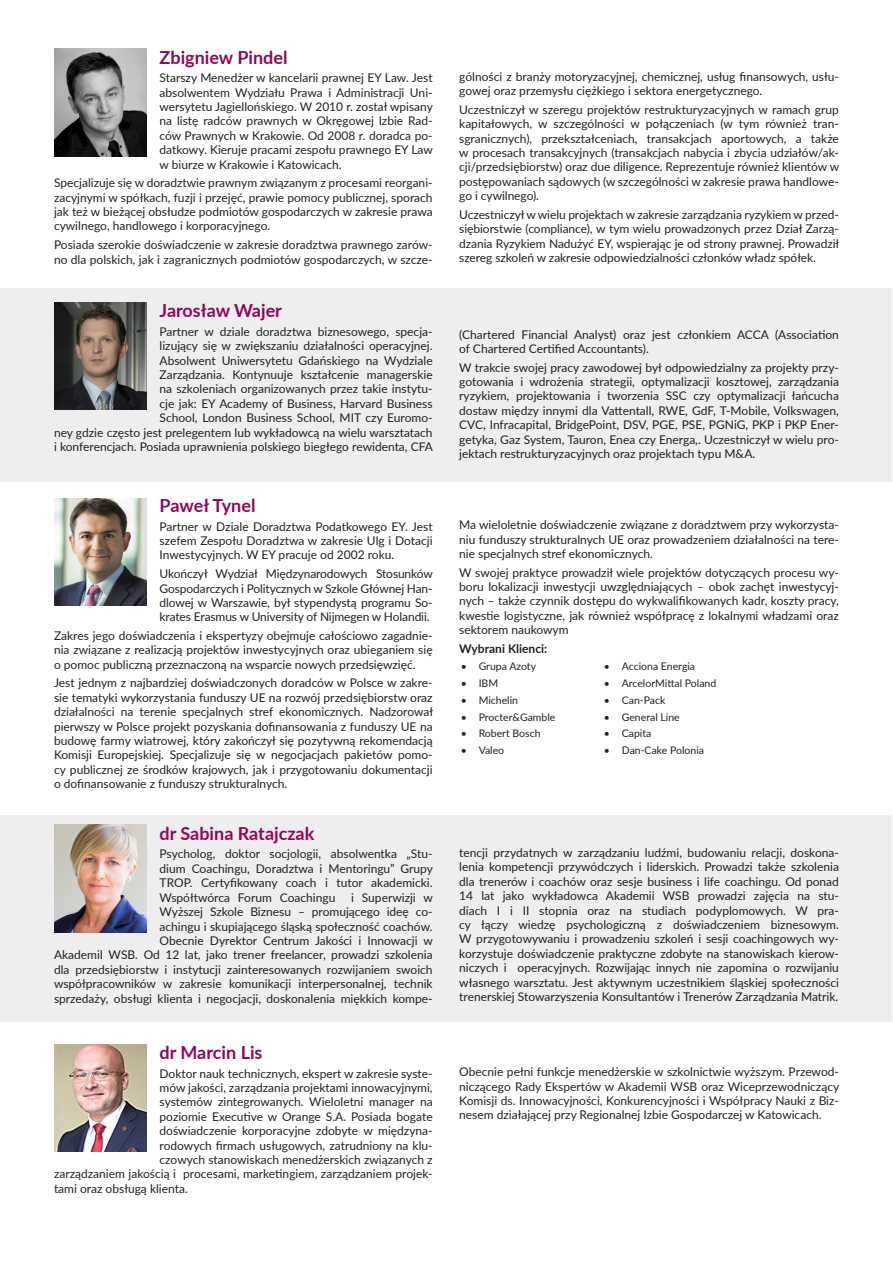
<style>
.page{position:relative;width:893px;height:1263px;background:#fff}
.page>*{position:absolute;margin:0;border:0;box-sizing:border-box;transform-origin:0 0}
.tekst{font:700 18px "Lato";color:#8f075a}
.tekst-2{font:12px/14.4px "Lato";color:#231f20;text-align:justify}
.tekst-3{font:700 12px "Lato";color:#231f20}
.t1{font:10.5px "Lato";color:#231f20}
</style>
<div class="page">
<div style="left:1px;top:288px;width:891px;height:194px;background:#eeeeef"></div>
<div style="left:1px;top:815px;width:891px;height:207px;background:#eeeeef"></div>
<img style="left:54px;top:49px;width:93px;height:107px">
<img style="left:54px;top:302px;width:93px;height:108px">
<img style="left:54px;top:825px;width:93px;height:108px">
<img style="left:54px;top:1044px;width:93px;height:108px">
<img style="left:54px;top:498px;width:93px;height:108px">
<p class="tekst" style="left:160px;top:44px;width:129px">Zbigniew Pindel</p>
<p class="tekst-2" style="left:160px;top:70px;width:275px">Starszy Menedżer w kancelarii prawnej EY Law. Jest absolwentem Wydziału Prawa i Administracji Uni&shy;wersytetu Jagiellońskiego. W 2010 r. został wpisany na listę radców prawnych w Okręgowej Izbie Rad&shy;ców Prawnych w Krakowie. Od 2008 r. doradca po&shy;datkowy. Kieruje pracami zespołu prawnego EY Law w biurze w Krakowie i Katowicach.</p>
<p class="tekst-2" style="left:54px;top:175px;width:380px">Specjalizuje się w doradztwie prawnym związanym z procesami reorgani&shy;zacyjnymi w spółkach, fuzji i przejęć, prawie pomocy publicznej, sporach jak też w bieżącej obsłudze podmiotów gospodarczych w zakresie prawa cywilnego, handlowego i korporacyjnego.</p>
<p class="tekst-2" style="left:54px;top:237px;width:380px">Posiada szerokie doświadczenie w zakresie doradztwa prawnego zarów&shy;no dla polskich, jak i zagranicznych podmiotów gospodarczych, w szcze-</p>
<p class="tekst" style="left:160px;top:297px;width:124px">Jarosław Wajer</p>
<p class="tekst-2" style="left:54px;top:324px;width:381px;text-align:right">Partner w dziale doradztwa biznesowego, specja-<br>lizujący się w zwiększaniu działalności operacyjnej.<br>Absolwent Uniwersytetu Gdańskiego na Wydziale<br>Zarządzania. Kontynuuje kształcenie managerskie<br>na szkoleniach organizowanych przez takie instytu-<br>cje jak: EY Academy of Business, Harvard Business<br>School, London Business School, MIT czy Euromo-<br>ney gdzie często jest prelegentem lub wykładowcą na wielu warsztatach i konferencjach. Posiada uprawnienia polskiego biegłego rewidenta, CFA</p>
<p class="tekst" style="left:160px;top:492px;width:97px">Paweł Tynel</p>
<p class="tekst-2" style="left:160px;top:519px;width:275px">Partner w Dziale Doradztwa Podatkowego EY. Jest szefem Zespołu Doradztwa w zakresie Ulg i Dotacji Inwestycyjnych. W EY pracuje od 2002 roku.</p>
<p class="tekst-2" style="left:160px;top:566px;width:275px">Ukończył Wydział Międzynarodowych Stosunków Gospodarczych i Politycznych w Szkole Głównej Han&shy;dlowej w Warszawie, był stypendystą programu So&shy;krates Erasmus w University of Nijmegen w Holandii.</p>
<p class="tekst-2" style="left:54px;top:628px;width:380px">Zakres jego doświadczenia i ekspertyzy obejmuje całościowo zagadnie&shy;nia związane z realizacją projektów inwestycyjnych oraz ubieganiem się o pomoc publiczną przeznaczoną na wsparcie nowych przedsięwzięć.</p>
<p class="tekst-2" style="left:54px;top:675px;width:381px">Jest jednym z najbardziej doświadczonych doradców w Polsce w zakre&shy;sie tematyki wykorzystania funduszy UE na rozwój przedsiębiorstw oraz działalności na terenie specjalnych stref ekonomicznych. Nadzorował pierwszy w Polsce projekt pozyskania dofinansowania z funduszy UE na budowę farmy wiatrowej, który zakończył się pozytywną rekomendacją Komisji Europejskiej. Specjalizuje się w negocjacjach pakietów pomo&shy;cy publicznej ze środków krajowych, jak i przygotowaniu dokumentacji o dofinansowanie z funduszy strukturalnych.</p>
<p class="tekst" style="left:160px;top:820px;width:156px">dr Sabina Ratajczak</p>
<p class="tekst-2" style="left:160px;top:846px;width:275px">Psycholog, doktor socjologii, absolwentka „Stu&shy;dium Coachingu, Doradztwa i Mentoringu” Grupy TROP. Certyfikowany coach i tutor akademicki.<br>Współtwórca Forum Coachingu</p>
<p class="tekst-2" style="left:54px;top:890px;width:380px;text-align:right">i Superwizji w<br>Wyższej Szkole Biznesu – promującego ideę co-<br>achingu i skupiającego śląską społeczność coachów.<br>Obecnie Dyrektor Centrum Jakości i Innowacji w<br>AkademiI WSB. Od 12 lat, jako trener freelancer, prowadzi szkolenia dla przedsiębiorstw i instytucji zainteresowanych rozwijaniem swoich współpracowników w zakresie komunikacji interpersonalnej, technik sprzedaży, obsługi klienta i negocjacji, doskonalenia miękkich kompe-</p>
<p class="tekst" style="left:160px;top:1039px;width:104px">dr Marcin Lis</p>
<p class="tekst-2" style="left:160px;top:1065px;width:275px">Doktor nauk technicznych, ekspert w zakresie syste-</p>
<p class="tekst-2" style="left:160px;top:1080px;width:275px">mów jakości, zarządzania projektami innowacyjnymi,</p>
<p class="tekst-2" style="left:160px;top:1094px;width:275px">systemów zintegrowanych. Wieloletni manager na</p>
<p class="tekst-2" style="left:160px;top:1109px;width:275px">poziomie Executive w Orange S.A. Posiada bogate</p>
<p class="tekst-2" style="left:160px;top:1123px;width:275px">doświadczenie korporacyjne zdobyte w międzyna-</p>
<p class="tekst-2" style="left:160px;top:1137px;width:275px">rodowych firmach usługowych, zatrudniony na klu-</p>
<p class="tekst-2" style="left:160px;top:1152px;width:275px">czowych stanowiskach menedżerskich związanych z</p>
<p class="tekst-2" style="left:54px;top:1166px;width:380px">zarządzaniem jakością i procesami, marketingiem, zarządzaniem projek-</p>
<p class="tekst-2" style="left:54px;top:1181px;width:135px">tami oraz obsługą klienta.</p>
<p class="tekst-2" style="left:459px;top:69px;width:381px">gólności z branży motoryzacyjnej, chemicznej, usług finansowych, usłu&shy;gowej oraz przemysłu ciężkiego i sektora energetycznego.</p>
<p class="tekst-2" style="left:459px;top:102px;width:381px">Uczestniczył w szeregu projektów restrukturyzacyjnych w ramach grup kapitałowych, w szczególności w połączeniach (w tym również tran&shy;sgranicznych), przekształceniach, transakcjach aportowych, a także w procesach transakcyjnych (transakcjach nabycia i zbycia udziałów/ak&shy;cji/przedsiębiorstw) oraz due diligence. Reprezentuje również klientów w postępowaniach sądowych (w szczególności w zakresie prawa handlowe&shy;go i cywilnego).</p>
<p class="tekst-2" style="left:459px;top:207px;width:382px">Uczestniczył w wielu projektach w zakresie zarządzania ryzykiem w przed&shy;siębiorstwie (compliance), w tym wielu prowadzonych przez Dział Zarzą&shy;dzania Ryzykiem Nadużyć EY, wspierając je od strony prawnej. Prowadził szereg szkoleń w zakresie odpowiedzialności członków władz spółek.</p>
<p class="tekst-2" style="left:459px;top:326px;width:381px">(Chartered Financial Analyst) oraz jest członkiem ACCA (Association of Chartered Certified Accountants).</p>
<p class="tekst-2" style="left:459px;top:359px;width:381px">W trakcie swojej pracy zawodowej był odpowiedzialny za projekty przy&shy;gotowania i wdrożenia strategii, optymalizacji kosztowej, zarządzania ryzykiem, projektowania i tworzenia SSC czy optymalizacji łańcucha dostaw między innymi dla Vattentall, RWE, GdF, T-Mobile, Volkswagen, CVC, Infracapital, BridgePoint, DSV, PGE, PSE, PGNiG, PKP i PKP Ener&shy;getyka, Gaz System, Tauron, Enea czy Energa,. Uczestniczył w wielu pro&shy;jektach restrukturyzacyjnych oraz projektach typu M&amp;A.</p>
<p class="tekst-2" style="left:459px;top:517px;width:381px">Ma wieloletnie doświadczenie związane z doradztwem przy wykorzysta&shy;niu funduszy strukturalnych UE oraz prowadzeniem działalności na tere&shy;nie specjalnych stref ekonomicznych.</p>
<p class="tekst-2" style="left:459px;top:564px;width:381px">W swojej praktyce prowadził wiele projektów dotyczących procesu wy&shy;boru lokalizacji inwestycji uwzględniających – obok zachęt inwestycyj&shy;nych – także czynnik dostępu do wykwalifikowanych kadr, koszty pracy, kwestie logistyczne, jak również współpracę z lokalnymi władzami oraz sektorem naukowym</p>
<p class="tekst-3" style="left:459px;top:640px;width:90px">Wybrani Klienci:</p>
<p class="t1" style="left:461px;top:659px;width:77px">• Grupa Azoty</p>
<p class="t1" style="left:461px;top:676px;width:39px">• IBM</p>
<p class="t1" style="left:461px;top:692px;width:59px">• Michelin</p>
<p class="t1" style="left:461px;top:709px;width:96px">• Procter&amp;Gamble</p>
<p class="t1" style="left:461px;top:726px;width:81px">• Robert Bosch</p>
<p class="t1" style="left:461px;top:743px;width:45px">• Valeo</p>
<p class="t1" style="left:604px;top:659px;width:93px">• Acciona Energia</p>
<p class="t1" style="left:604px;top:676px;width:114px">• ArcelorMittal Poland</p>
<p class="t1" style="left:604px;top:692px;width:63px">• Can-Pack</p>
<p class="t1" style="left:604px;top:709px;width:77px">• General Line</p>
<p class="t1" style="left:604px;top:726px;width:49px">• Capita</p>
<p class="t1" style="left:604px;top:743px;width:102px">• Dan-Cake Polonia</p>
<p class="tekst-2" style="left:459px;top:845px;width:381px">tencji przydatnych w zarządzaniu ludźmi, budowaniu relacji, doskona&shy;lenia kompetencji przywódczych i liderskich. Prowadzi także szkolenia dla trenerów i coachów oraz sesje business i life coachingu. Od ponad 14 lat jako wykładowca Akademii WSB prowadzi zajęcia na stu&shy;diach I i II stopnia oraz na studiach podyplomowych. W pra&shy;cy łączy wiedzę psychologiczną z doświadczeniem biznesowym.<br>W przygotowywaniu i prowadzeniu szkoleń i sesji coachingowych wy&shy;korzystuje doświadczenie praktyczne zdobyte na stanowiskach kierow&shy;niczych i operacyjnych. Rozwijając innych nie zapomina o rozwijaniu własnego warsztatu. Jest aktywnym uczestnikiem śląskiej społeczności trenerskiej Stowarzyszenia Konsultantów i Trenerów Zarządzania Matrik.</p>
<p class="tekst-2" style="left:459px;top:1064px;width:381px">Obecnie pełni funkcje menedżerskie w szkolnictwie wyższym. Przewod&shy;niczącego Rady Ekspertów w Akademii WSB oraz Wiceprzewodniczący Komisji ds. Innowacyjności, Konkurencyjności i Współpracy Nauki z Biz&shy;nesem działającej przy Regionalnej Izbie Gospodarczej w Katowicach.</p>
</div>
